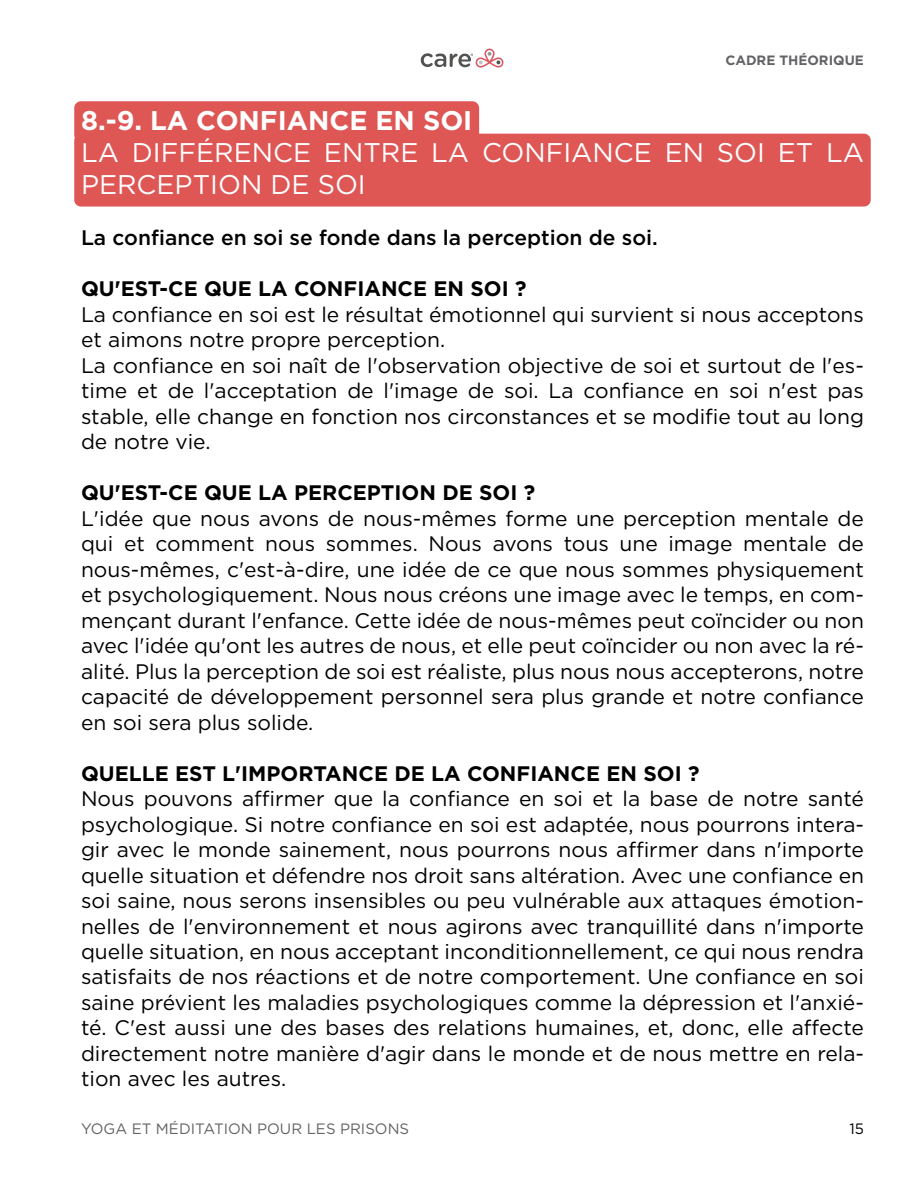
<style>
.page{position:relative;width:918px;height:1188px;background:#fff}
.page>*{position:absolute;margin:0;border:0;box-sizing:border-box;transform-origin:0 0}
.t1{font:27px/32.4px "Gotham";color:#fff}
.t2{font:700 27px "Gotham";color:#fff}
.t3{font:21px/25.5px "Gotham";color:#000;text-align:justify}
.t4{font:700 21px "Gotham";color:#000}
.t5{font:500 21px "Gotham";color:#000}
.t6{font:15px "Gotham";color:#636366}
.t7{font:15px "Gotham";color:#000}
.t8{font:700 13.5px "Gotham";color:#636366}
</style>
<div class="page">
<svg style="left:420px;top:49px;width:83px;height:19px"></svg>
<div style="left:74px;top:101px;width:405px;height:41px;background:#de5755;border-radius:7px"></div>
<div style="left:74px;top:134px;width:797px;height:73px;background:#de5755;border-radius:7px"></div>
<p class="t8" style="left:725px;top:51px;width:140px">CADRE THÉORIQUE</p>
<p class="t2" style="left:81px;top:102px;width:393px">8.-9. LA CONFIANCE EN SOI</p>
<p class="t1" style="left:81px;top:136px;width:785px">LA DIFFÉRENCE ENTRE LA CONFIANCE EN SOI ET LA<br>PERCEPTION DE SOI</p>
<p class="t5" style="left:81px;top:224px;width:578px">La confiance en soi se fonde dans la perception de soi.</p>
<p class="t4" style="left:81px;top:275px;width:447px">QU'EST-CE QUE LA CONFIANCE EN SOI ?</p>
<p class="t3" style="left:81px;top:301px;width:785px;text-align:left">La confiance en soi est le résultat émotionnel qui survient si nous acceptons et aimons notre propre perception.<br>La confiance en soi naît de l'observation objective de soi et surtout de l'es&shy;time et de l'acceptation de l'image de soi. La confiance en soi n'est pas stable, elle change en fonction nos circonstances et se modifie tout au long de notre vie.</p>
<p class="t4" style="left:81px;top:479px;width:456px">QU'EST-CE QUE LA PERCEPTION DE SOI ?</p>
<p class="t3" style="left:81px;top:505px;width:785px">L'idée que nous avons de nous-mêmes forme une perception mentale de qui et comment nous sommes. Nous avons tous une image mentale de nous-mêmes, c'est-à-dire, une idée de ce que nous sommes physiquement et psychologiquement. Nous nous créons une image avec le temps, en com&shy;mençant durant l'enfance. Cette idée de nous-mêmes peut coïncider ou non avec l'idée qu'ont les autres de nous, et elle peut coïncider ou non avec la ré&shy;alité. Plus la perception de soi est réaliste, plus nous nous accepterons, notre capacité de développement personnel sera plus grande et notre confiance en soi sera plus solide.</p>
<p class="t4" style="left:81px;top:759px;width:620px">QUELLE EST L'IMPORTANCE DE LA CONFIANCE EN SOI ?</p>
<p class="t3" style="left:81px;top:785px;width:785px">Nous pouvons affirmer que la confiance en soi et la base de notre santé psychologique. Si notre confiance en soi est adaptée, nous pourrons intera&shy;gir avec le monde sainement, nous pourrons nous affirmer dans n'importe quelle situation et défendre nos droit sans altération. Avec une confiance en soi saine, nous serons insensibles ou peu vulnérable aux attaques émotion&shy;nelles de l'environnement et nous agirons avec tranquillité dans n'importe quelle situation, en nous acceptant inconditionnellement, ce qui nous rendra satisfaits de nos réactions et de notre comportement. Une confiance en soi saine prévient les maladies psychologiques comme la dépression et l'anxié&shy;té. C'est aussi une des bases des relations humaines, et, donc, elle affecte directement notre manière d'agir dans le monde et de nous mettre en rela&shy;tion avec les autres.</p>
<p class="t6" style="left:81px;top:1119px;width:330px">YOGA ET MÉDITATION POUR LES PRISONS</p>
<p class="t7" style="left:849px;top:1119px;width:16px">15</p>
</div>
